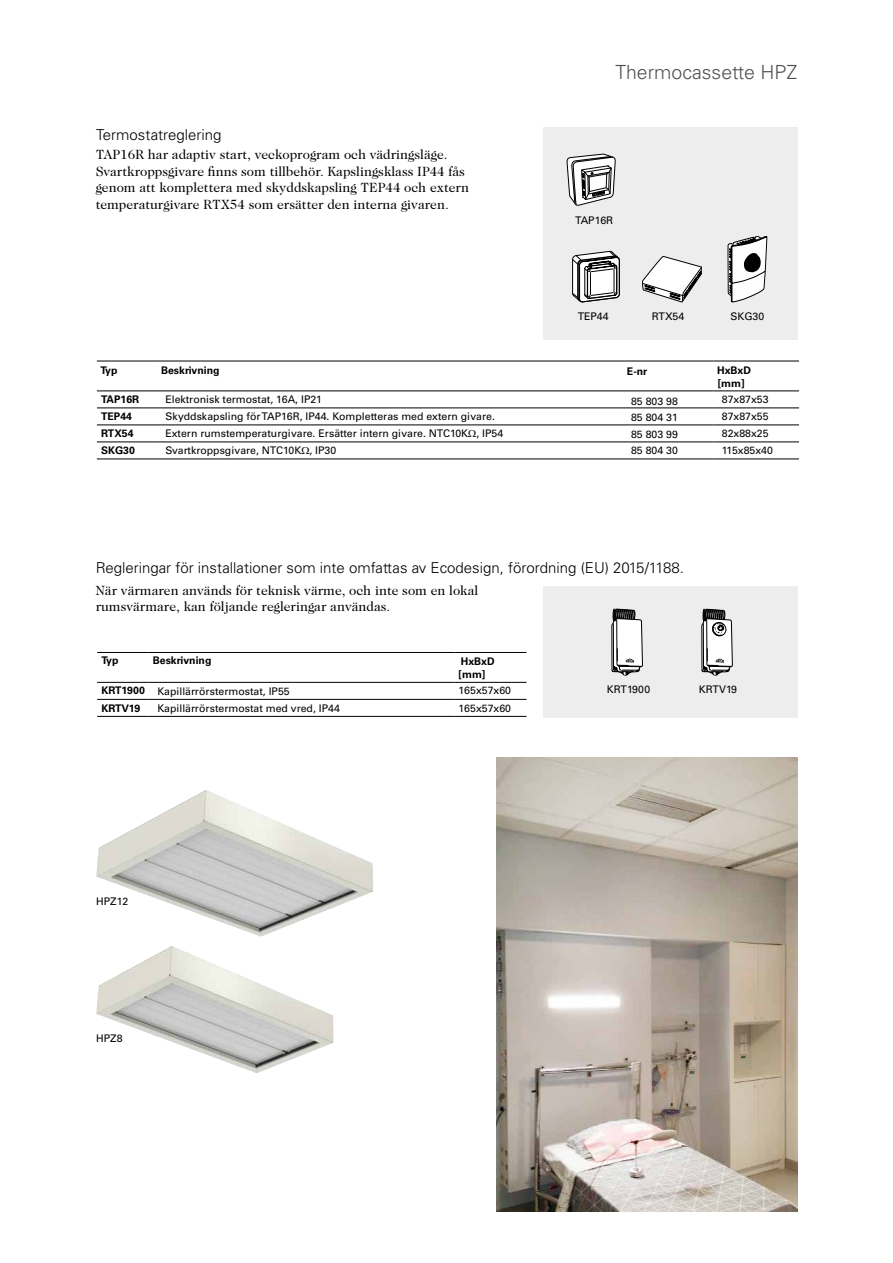
<style>
.page{position:relative;width:893px;height:1263px;background:#fff}
.page>*{position:absolute;margin:0;border:0;box-sizing:border-box;transform-origin:0 0}
.t1{font:300 19.5px "Univers";color:#525251}
.t2{font:300 15px "Univers";color:#000}
.t3{font:13.5px/16.5px "Caslon Two Twenty Four";color:#000}
.t4{font:10.5px/17px "Univers";color:#000}
.t5{font:700 10.5px "Univers";color:#000}
</style>
<div class="page">
<img style="left:96px;top:790px;width:277px;height:147px">
<img style="left:96px;top:946px;width:238px;height:127px">
<img style="left:497px;top:758px;width:301px;height:454px">
<div style="left:543px;top:127px;width:254px;height:213px;background:#ededed"></div>
<svg style="left:567px;top:154px;width:48px;height:51px"></svg>
<svg style="left:642px;top:256px;width:60px;height:46px"></svg>
<svg style="left:572px;top:251px;width:47px;height:51px;background:#a9a9a9"></svg>
<svg style="left:728px;top:236px;width:39px;height:66px;background:#b8b7b8"></svg>
<div style="left:543px;top:586px;width:254px;height:131px;background:#ededed"></div>
<svg style="left:612px;top:609px;width:30px;height:67px;background:#bcbcbc"></svg>
<svg style="left:702px;top:609px;width:30px;height:66px;background:#aeaeae"></svg>
<hr style="left:97px;top:361px;width:55px;height:1px;background:#000">
<hr style="left:152px;top:361px;width:561px;height:1px;background:#000">
<hr style="left:713px;top:361px;width:86px;height:1px;background:#000">
<hr style="left:97px;top:390px;width:55px;height:1px;background:#000">
<hr style="left:152px;top:390px;width:561px;height:1px;background:#000">
<hr style="left:713px;top:390px;width:86px;height:1px;background:#000">
<hr style="left:97px;top:408px;width:55px;height:1px;background:#000">
<hr style="left:152px;top:408px;width:561px;height:1px;background:#000">
<hr style="left:713px;top:408px;width:86px;height:1px;background:#000">
<hr style="left:97px;top:425px;width:55px;height:1px;background:#000">
<hr style="left:152px;top:425px;width:561px;height:1px;background:#000">
<hr style="left:713px;top:425px;width:86px;height:1px;background:#000">
<hr style="left:97px;top:442px;width:55px;height:1px;background:#000">
<hr style="left:152px;top:442px;width:561px;height:1px;background:#000">
<hr style="left:713px;top:442px;width:86px;height:1px;background:#000">
<hr style="left:97px;top:459px;width:55px;height:1px;background:#000">
<hr style="left:152px;top:459px;width:561px;height:1px;background:#000">
<hr style="left:713px;top:459px;width:86px;height:1px;background:#000">
<hr style="left:97px;top:699px;width:51px;height:1px;background:#000">
<hr style="left:148px;top:699px;width:306px;height:1px;background:#000">
<hr style="left:454px;top:699px;width:73px;height:1px;background:#000">
<hr style="left:97px;top:652px;width:51px;height:1px;background:#000">
<hr style="left:148px;top:652px;width:306px;height:1px;background:#000">
<hr style="left:454px;top:652px;width:73px;height:1px;background:#000">
<hr style="left:97px;top:716px;width:51px;height:1px;background:#000">
<hr style="left:148px;top:716px;width:306px;height:1px;background:#000">
<hr style="left:454px;top:716px;width:73px;height:1px;background:#000">
<hr style="left:97px;top:682px;width:51px;height:1px;background:#000">
<hr style="left:148px;top:682px;width:306px;height:1px;background:#000">
<hr style="left:454px;top:682px;width:73px;height:1px;background:#000">
<h2 class="t2" style="left:96px;top:126px;width:127px">Termostatreglering</h2>
<p class="t3" style="left:96px;top:146px;width:375px">TAP16R har adaptiv start, veckoprogram och vädringsläge.<br>Svartkroppsgivare finns som tillbehör. Kapslingsklass IP44 fås genom att komplettera med skyddskapsling TEP44 och extern temperaturgivare RTX54 som ersätter den interna givaren.</p>
<h1 class="t1" style="left:616px;top:61px;width:183px">Thermocassette HPZ</h1>
<p class="t4" style="left:575px;top:212px;width:40px">TAP16R</p>
<p class="t4" style="left:578px;top:308px;width:32px">TEP44</p>
<p class="t4" style="left:652px;top:308px;width:34px">RTX54</p>
<p class="t4" style="left:730px;top:308px;width:35px">SKG30</p>
<p class="t5" style="left:100px;top:364px;width:19px">Typ</p>
<p class="t5" style="left:161px;top:364px;width:60px">Beskrivning</p>
<p class="t4" style="left:165px;top:391px;width:339px">Elektronisk termostat, 16A, IP21<br>Skyddskapsling för TAP16R, IP44. Kompletteras med extern givare.<br>Extern rumstemperaturgivare. Ersätter intern givare. NTC10K , IP54<br>Svartkroppsgivare, NTC10K , IP30</p>
<p class="t5" style="left:717px;top:364px;width:35px">HxBxD</p>
<p class="t5" style="left:627px;top:365px;width:22px">E-nr</p>
<p class="t4" style="left:631px;top:393px;width:48px;line-height:16.4px;text-align:justify">85 803 98<br>85 804 31<br>85 803 99<br>85 804 30</p>
<p class="t5" style="left:718px;top:377px;width:28px">[mm]</p>
<p class="t5" style="left:101px;top:393px;width:40px">TAP16R</p>
<p class="t4" style="left:722px;top:391px;width:48px">87x87x53</p>
<p class="t5" style="left:101px;top:410px;width:32px">TEP44</p>
<p class="t4" style="left:722px;top:408px;width:48px">87x87x55</p>
<p class="t5" style="left:101px;top:427px;width:34px">RTX54</p>
<p class="t4" style="left:722px;top:425px;width:48px">82x88x25</p>
<p class="t5" style="left:101px;top:444px;width:35px">SKG30</p>
<p class="t4" style="left:722px;top:442px;width:52px">115x85x40</p>
<h2 class="t2" style="left:96px;top:559px;width:590px">Regleringar för installationer som inte omfattas av Ecodesign, förordning (EU) 2015/1188.</h2>
<p class="t3" style="left:96px;top:582px;width:384px">När värmaren används för teknisk värme, och inte som en lokal rumsvärmare, kan följande regleringar användas.</p>
<p class="t5" style="left:101px;top:654px;width:19px">Typ</p>
<p class="t5" style="left:153px;top:654px;width:60px">Beskrivning</p>
<p class="t5" style="left:461px;top:655px;width:35px">HxBxD</p>
<p class="t4" style="left:157px;top:683px;width:184px">Kapillärrörstermostat, IP55<br>Kapillärrörstermostat med vred, IP44</p>
<p class="t5" style="left:459px;top:668px;width:28px">[mm]</p>
<p class="t5" style="left:101px;top:685px;width:45px">KRT1900</p>
<p class="t4" style="left:459px;top:682px;width:54px">165x57x60</p>
<p class="t5" style="left:101px;top:702px;width:41px">KRTV19</p>
<p class="t4" style="left:459px;top:699px;width:54px">165x57x60</p>
<p class="t4" style="left:96px;top:893px;width:33px">HPZ12</p>
<p class="t4" style="left:96px;top:1030px;width:28px">HPZ8</p>
<p class="t4" style="left:607px;top:681px;width:45px">KRT1900</p>
<p class="t4" style="left:699px;top:681px;width:40px">KRTV19</p>
</div>
